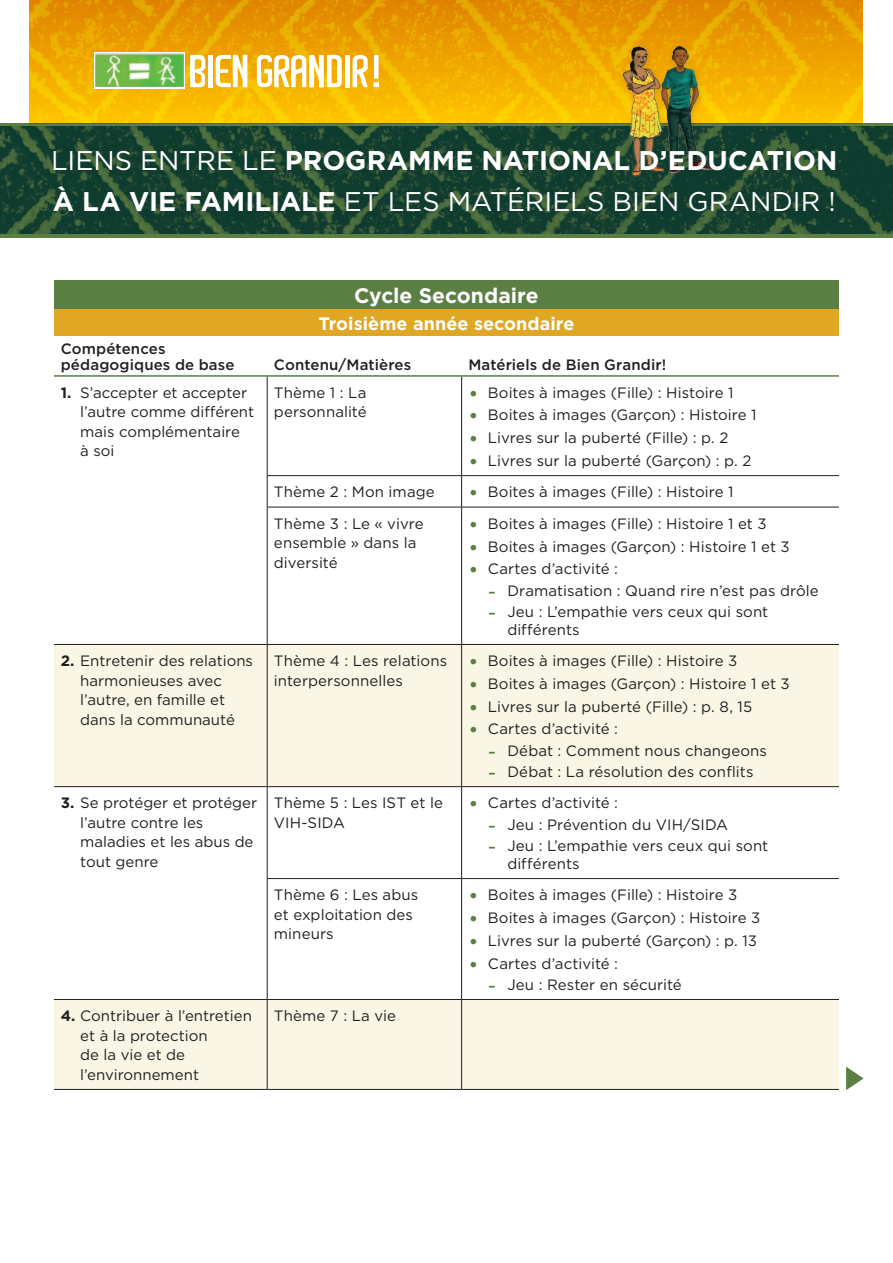
<style>
.page{position:relative;width:893px;height:1263px;background:#fff}
.page>*{position:absolute;margin:0;border:0;box-sizing:border-box;transform-origin:0 0}
.t1{font:700 27px/40.5px "Gotham";color:#fff}
.t2{font:700 21px "Gotham";color:#fff}
.t3{font:700 18px "Gotham";letter-spacing:.005em;color:#fff}
.t4{font:15px/19.5px "Gotham";color:#231f20}
.t5{font:500 15px/16.2px "Gotham";letter-spacing:.01em;color:#231f20}
.s1{font-weight:400}
.s2{font-weight:700}
.s3{font-size:21px;color:#5b7e42}
</style>
<div class="page">
<div style="left:54px;top:281px;width:785px;height:28px;background:#5b7e42"></div>
<div style="left:54px;top:309px;width:785px;height:27px;background:#dfa724"></div>
<svg style="left:54px;top:645px;width:785px;height:444px;fill:#f9f6e6"></svg>
<hr style="left:54px;top:375px;width:213px;height:2px;background:#5b7e42">
<hr style="left:267px;top:375px;width:195px;height:2px;background:#5b7e42">
<hr style="left:462px;top:375px;width:377px;height:2px;background:#5b7e42">
<hr style="left:267px;top:377px;width:1px;height:98px;background:#231f20">
<hr style="left:461px;top:377px;width:1px;height:98px;background:#231f20">
<hr style="left:267px;top:475px;width:195px;height:1px;background:#231f20">
<hr style="left:267px;top:476px;width:1px;height:31px;background:#231f20">
<hr style="left:462px;top:475px;width:377px;height:1px;background:#231f20">
<hr style="left:461px;top:476px;width:1px;height:31px;background:#231f20">
<hr style="left:267px;top:507px;width:195px;height:1px;background:#231f20">
<hr style="left:267px;top:507px;width:1px;height:137px;background:#231f20">
<hr style="left:462px;top:507px;width:377px;height:1px;background:#231f20">
<hr style="left:461px;top:507px;width:1px;height:137px;background:#231f20">
<hr style="left:54px;top:644px;width:213px;height:1px;background:#231f20">
<hr style="left:267px;top:644px;width:195px;height:1px;background:#231f20">
<hr style="left:267px;top:645px;width:1px;height:141px;background:#231f20">
<hr style="left:462px;top:644px;width:377px;height:1px;background:#231f20">
<hr style="left:461px;top:645px;width:1px;height:141px;background:#231f20">
<hr style="left:54px;top:786px;width:213px;height:1px;background:#231f20">
<hr style="left:267px;top:786px;width:195px;height:1px;background:#231f20">
<hr style="left:267px;top:787px;width:1px;height:91px;background:#231f20">
<hr style="left:462px;top:786px;width:377px;height:1px;background:#231f20">
<hr style="left:461px;top:787px;width:1px;height:91px;background:#231f20">
<hr style="left:267px;top:878px;width:195px;height:1px;background:#231f20">
<hr style="left:267px;top:879px;width:1px;height:120px;background:#231f20">
<hr style="left:462px;top:878px;width:377px;height:1px;background:#231f20">
<hr style="left:461px;top:879px;width:1px;height:120px;background:#231f20">
<hr style="left:54px;top:999px;width:213px;height:1px;background:#231f20">
<hr style="left:267px;top:999px;width:195px;height:1px;background:#231f20">
<hr style="left:267px;top:1000px;width:1px;height:89px;background:#231f20">
<hr style="left:462px;top:999px;width:377px;height:1px;background:#231f20">
<hr style="left:461px;top:1000px;width:1px;height:89px;background:#231f20">
<hr style="left:54px;top:1089px;width:213px;height:1px;background:#231f20">
<hr style="left:267px;top:1089px;width:195px;height:1px;background:#231f20">
<hr style="left:462px;top:1089px;width:377px;height:1px;background:#231f20">
<svg style="left:846px;top:1067px;width:17px;height:23px"></svg>
<img style="left:30px;top:0;width:832px;height:123px">
<svg style="left:94px;top:52px;width:91px;height:37px"></svg>
<svg style="left:190px;top:55px;width:15px;height:32px"></svg>
<hr style="left:208px;top:55px;width:4px;height:32px;background:#fff">
<svg style="left:215px;top:55px;width:32px;height:32px"></svg>
<hr style="left:345px;top:55px;width:4px;height:32px;background:#fff">
<svg style="left:256px;top:55px;width:86px;height:33px"></svg>
<svg style="left:352px;top:55px;width:27px;height:32px"></svg>
<img style="left:95px;top:54px;width:89px;height:33px">
<svg style="left:0;top:123px;width:893px;height:114px;fill:#113d2f"></svg>
<div style="left:656px;top:42px;width:63px;height:137px;background:#231f20;opacity:.2"></div>
<img style="left:659px;top:37px;width:53px;height:143px">
<div style="left:619px;top:42px;width:52px;height:140px;background:#231f20;opacity:.2"></div>
<img style="left:621px;top:40px;width:43px;height:140px">
<h1 class="t1" style="left:51px;top:140px;width:788px"><span class="s1">LIENS ENTRE LE</span> PROGRAMME NATIONAL D’EDUCATION<br>À LA VIE FAMILIALE <span class="s1">ET LES MATÉRIELS BIEN GRANDIR !</span></h1>
<p class="t5" style="left:61px;top:340px;width:175px">Compétences pédagogiques de base</p>
<h2 class="t2" style="left:354px;top:282px;width:186px">Cycle Secondaire</h2>
<p class="t3" style="left:318px;top:311px;width:258px">Troisième année secondaire</p>
<p class="t5" style="left:274px;top:356px;width:139px">Contenu/Matières</p>
<p class="t5" style="left:468px;top:356px;width:199px">Matériels de Bien Grandir!</p>
<p class="t4" style="left:80px;top:382px;width:175px;text-indent:-20px"><span class="s2">1.</span> S’accepter et accepter l’autre comme différent mais complémentaire<br>à soi</p>
<p class="t4" style="left:274px;top:382px;width:94px">Thème 1 : La personnalité</p>
<p class="t4" style="left:468px;top:382px;width:267px"><span class="s3">•</span> Boites à images (Fille) : Histoire 1</p>
<p class="t4" style="left:468px;top:405px;width:290px"><span class="s3">•</span> Boites à images (Garçon) : Histoire 1</p>
<p class="t4" style="left:468px;top:428px;width:261px"><span class="s3">•</span> Livres sur la puberté (Fille) : p. 2</p>
<p class="t4" style="left:468px;top:450px;width:285px"><span class="s3">•</span> Livres sur la puberté (Garçon) : p. 2</p>
<p class="t4" style="left:274px;top:482px;width:162px">Thème 2 : Mon image</p>
<p class="t4" style="left:468px;top:482px;width:267px"><span class="s3">•</span> Boites à images (Fille) : Histoire 1</p>
<p class="t4" style="left:274px;top:513px;width:151px">Thème 3 : Le « vivre ensemble » dans la diversité</p>
<p class="t4" style="left:468px;top:513px;width:300px"><span class="s3">•</span> Boites à images (Fille) : Histoire 1 et 3</p>
<p class="t4" style="left:468px;top:536px;width:323px"><span class="s3">•</span> Boites à images (Garçon) : Histoire 1 et 3</p>
<p class="t4" style="left:468px;top:559px;width:151px"><span class="s3">•</span> Cartes d’activité :</p>
<p class="t4" style="left:488px;top:580px;width:332px"><span class="s3">-</span> Dramatisation : Quand rire n’est pas drôle</p>
<p class="t4" style="left:507px;top:602px;width:262px;line-height:18px;text-indent:-20px"><span class="s3">-</span> Jeu : L’empathie vers ceux qui sont différents</p>
<p class="t4" style="left:80px;top:651px;width:174px;text-indent:-20px"><span class="s2">2.</span> Entretenir des relations harmonieuses avec l’autre, en famille et dans la communauté</p>
<p class="t4" style="left:274px;top:651px;width:175px">Thème 4 : Les relations interpersonnelles</p>
<p class="t4" style="left:468px;top:651px;width:270px"><span class="s3">•</span> Boites à images (Fille) : Histoire 3</p>
<p class="t4" style="left:468px;top:673px;width:323px"><span class="s3">•</span> Boites à images (Garçon) : Histoire 1 et 3</p>
<p class="t4" style="left:468px;top:696px;width:285px"><span class="s3">•</span> Livres sur la puberté (Fille) : p. 8, 15</p>
<p class="t4" style="left:468px;top:719px;width:151px"><span class="s3">•</span> Cartes d’activité :</p>
<p class="t4" style="left:488px;top:740px;width:281px"><span class="s3">-</span> Débat : Comment nous changeons</p>
<p class="t4" style="left:488px;top:761px;width:267px"><span class="s3">-</span> Débat : La résolution des conflits</p>
<p class="t4" style="left:80px;top:793px;width:178px;text-indent:-20px"><span class="s2">3.</span> Se protéger et protéger l’autre contre les maladies et les abus de tout genre</p>
<p class="t4" style="left:274px;top:793px;width:170px">Thème 5 : Les IST et le<br>VIH-SIDA</p>
<p class="t4" style="left:468px;top:793px;width:151px"><span class="s3">•</span> Cartes d’activité :</p>
<p class="t4" style="left:488px;top:814px;width:242px"><span class="s3">-</span> Jeu : Prévention du VIH/SIDA</p>
<p class="t4" style="left:507px;top:836px;width:262px;line-height:18px;text-indent:-20px"><span class="s3">-</span> Jeu : L’empathie vers ceux qui sont différents</p>
<p class="t4" style="left:274px;top:885px;width:146px">Thème 6 : Les abus et exploitation des mineurs</p>
<p class="t4" style="left:468px;top:885px;width:270px"><span class="s3">•</span> Boites à images (Fille) : Histoire 3</p>
<p class="t4" style="left:468px;top:908px;width:294px"><span class="s3">•</span> Boites à images (Garçon) : Histoire 3</p>
<p class="t4" style="left:468px;top:930px;width:290px"><span class="s3">•</span> Livres sur la puberté (Garçon) : p. 13</p>
<p class="t4" style="left:468px;top:953px;width:151px"><span class="s3">•</span> Cartes d’activité :</p>
<p class="t4" style="left:488px;top:974px;width:195px"><span class="s3">-</span> Jeu : Rester en sécurité</p>
<p class="t4" style="left:80px;top:1006px;width:173px;text-indent:-20px"><span class="s2">4.</span> Contribuer à l’entretien et à la protection<br>de la vie et de l’environnement</p>
<p class="t4" style="left:274px;top:1006px;width:124px">Thème 7 : La vie</p>
</div>
